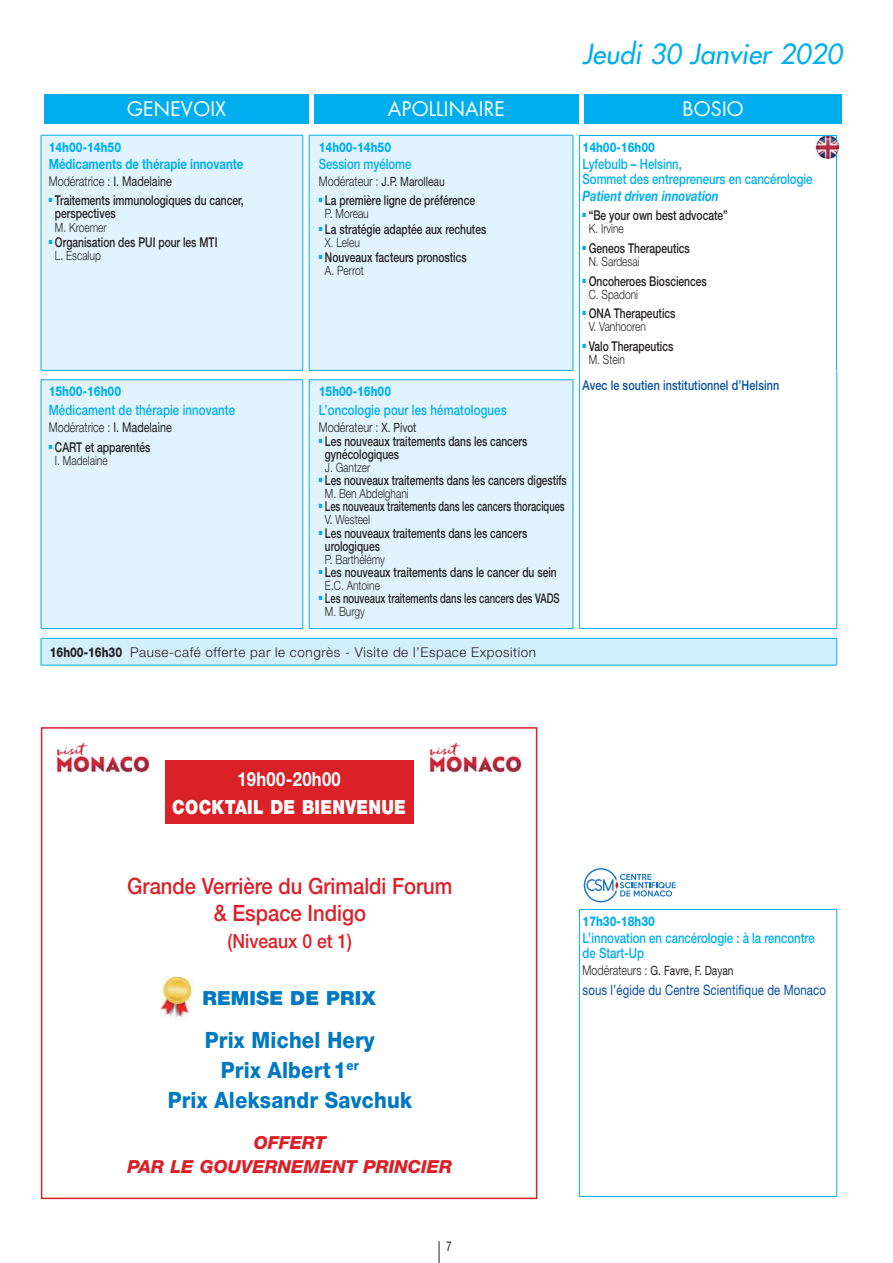
<style>
.page{position:relative;width:893px;height:1263px;background:#fff}
.page>*{position:absolute;margin:0;border:0;box-sizing:border-box;transform-origin:0 0}
.t1{font:italic 27px "Futura";color:#00aeef}
.t2{font:800 22.5px/29.5px "Helvetica Neue LT";letter-spacing:.01em;color:#0079c1;text-align:center;scale:.9 1}
.t3{font:500 22.5px/27px "Helvetica Neue LT";color:#da2128;text-align:center;scale:.9 1}
.t4{font:19.5px "Futura";letter-spacing:.01em;color:#fff}
.t5{font:900 19.5px "Helvetica Neue LT";letter-spacing:.02em;color:#fff;scale:.85 1}
.t6{font:500 19.5px "Helvetica Neue LT";color:#da2128;scale:.9 1}
.t7{font:900 19.5px "Helvetica Neue LT";letter-spacing:.01em;color:#0079c1}
.t8{font:700 19.5px "Helvetica Neue LT";letter-spacing:.02em;color:#fff;scale:.85 1}
.t9{font:italic 800 18px/24px "Helvetica Neue LT";color:#da2128;text-align:center}
.t10{font:500 14.25px/15px "Helvetica Neue LT";color:#00aeef;scale:.8 1}
.t11{font:14.25px "Helvetica Neue LT";letter-spacing:.01em;color:#034ea2;scale:.8 1}
.t12{font:700 14.25px "Helvetica Neue LT";color:#00aeef;scale:.8 1}
.t13{font:italic 700 14.25px "Helvetica Neue LT";color:#00aeef;scale:.8 1}
.t14{font:500 13.5px/13.2px "Helvetica Neue LT";color:#231f20;scale:.76 1}
.t15{font:500 13.5px/13.2px "Helvetica Neue LT";color:#231f20;scale:.75 1}
.t16{font:300 13.5px "Helvetica Neue LT";letter-spacing:.04em;color:#231f20}
.t17{font:800 13.5px "Helvetica Neue LT";color:#00aeef;scale:.8 1}
.t18{font:300 13.5px "Helvetica Neue LT";color:#231f20;scale:.8 1}
.t19{font:500 13.5px "Helvetica Neue LT";color:#231f20;scale:.69 1}
.t20{font:500 13.5px "Helvetica Neue LT";color:#231f20;scale:.74 1}
.t21{font:500 13.5px "Helvetica Neue LT";color:#231f20;scale:.7 1}
.t22{font:500 13.5px "Helvetica Neue LT";letter-spacing:.01em;color:#034ea2;scale:.8 1}
.t23{font:13.5px "Helvetica Neue LT";color:#231f20;scale:.75 1}
.t24{font:300 12.75px "Helvetica Neue LT";color:#231f20;scale:.8 1}
.t25{font:12.75px "Helvetica Neue LT";color:#231f20;scale:.8 1}
.s1{font-weight:400}
.s2{font-weight:300;font-size:13.5px}
.s3{font-weight:400;font-size:12.75px}
.s4{font-weight:800}
</style>
<div class="page">
<div style="left:45px;top:94px;width:264px;height:30px;background:#00aeef"></div>
<div style="left:314px;top:94px;width:264px;height:30px;background:#00aeef"></div>
<div style="left:584px;top:94px;width:258px;height:30px;background:#00aeef"></div>
<hr style="left:579px;top:909px;width:258px;height:1px;background:#00aeef">
<hr style="left:579px;top:910px;width:1px;height:286px;background:#00aeef">
<hr style="left:836px;top:910px;width:1px;height:286px;background:#00aeef">
<hr style="left:579px;top:1196px;width:258px;height:1px;background:#00aeef">
<img style="left:826px;top:134px;width:14px;height:20px">
<svg style="left:41px;top:135px;width:796px;height:602px"></svg>
<div style="left:41px;top:727px;width:496px;height:472px;border:2px solid #da2128"></div>
<img style="left:56px;top:742px;width:94px;height:31px">
<img style="left:429px;top:742px;width:93px;height:31px">
<div style="left:165px;top:760px;width:248px;height:64px;background:#da2128"></div>
<img style="left:160px;top:976px;width:34px;height:44px">
<svg style="left:584px;top:868px;width:92px;height:34px"></svg>
<svg style="left:439px;top:1241px;width:1px;height:22px"></svg>
<h1 class="t1" style="left:582px;top:40px;width:261px">Jeudi 30 Janvier 2020</h1>
<h3 class="t4" style="left:127px;top:100px;width:101px">GENEVOIX</h3>
<h3 class="t4" style="left:388px;top:100px;width:119px">APOLLINAIRE</h3>
<h3 class="t4" style="left:682px;top:100px;width:63px">BOSIO</h3>
<p class="t17" style="left:49px;top:142px;width:92px">14h00-14h50</p>
<p class="t12" style="left:49px;top:159px;width:245px">Médicaments de thérapie innovante</p>
<p class="t18" style="left:49px;top:176px;width:156px">Modératrice : <span class="s1">I. Madelaine</span></p>
<p class="t14" style="left:55px;top:196px;width:250px;text-indent:-6px"><sup>■</sup> Traitements immunologiques du cancer, perspectives</p>
<p class="t24" style="left:55px;top:223px;width:66px">M. Kroemer</p>
<p class="t14" style="left:49px;top:237px;width:224px"><sup>■</sup> Organisation des PUI pour les MTI</p>
<p class="t24" style="left:55px;top:251px;width:59px">L. Escalup</p>
<p class="t17" style="left:49px;top:386px;width:92px">15h00-16h00</p>
<p class="t10" style="left:49px;top:405px;width:235px">Médicament de thérapie innovante</p>
<p class="t18" style="left:49px;top:423px;width:156px">Modératrice : <span class="s1">I. Madelaine</span></p>
<p class="t14" style="left:49px;top:442px;width:136px"><sup>■</sup> CART et apparentés</p>
<p class="t24" style="left:55px;top:456px;width:67px">I. Madelaine</p>
<p class="t17" style="left:319px;top:142px;width:92px">14h00-14h50</p>
<p class="t10" style="left:319px;top:158px;width:117px">Session myélome</p>
<p class="t25" style="left:319px;top:177px;width:159px"><span class="s2">Modérateur :</span> J.P. Marolleau</p>
<p class="t14" style="left:319px;top:196px;width:207px"><sup>■</sup> La première ligne de préférence</p>
<p class="t24" style="left:325px;top:209px;width:56px">P. Moreau</p>
<p class="t14" style="left:319px;top:224px;width:222px"><sup>■</sup> La stratégie adaptée aux rechutes</p>
<p class="t24" style="left:325px;top:238px;width:45px">X. Leleu</p>
<p class="t14" style="left:319px;top:252px;width:196px"><sup>■</sup> Nouveaux facteurs pronostics</p>
<p class="t24" style="left:325px;top:266px;width:50px">A. Perrot</p>
<p class="t17" style="left:319px;top:386px;width:92px">15h00-16h00</p>
<p class="t10" style="left:319px;top:405px;width:236px">L’oncologie pour les hématologues</p>
<p class="t18" style="left:319px;top:423px;width:124px">Modérateur : <span class="s3">X. Pivot</span></p>
<p class="t15" style="left:325px;top:436px;width:271px;text-indent:-6px"><sup>■</sup> Les nouveaux traitements dans les cancers gynécologiques</p>
<p class="t24" style="left:325px;top:463px;width:58px">J. Gantzer</p>
<p class="t20" style="left:319px;top:475px;width:337px"><sup>■</sup> Les nouveaux traitements dans les cancers digestifs</p>
<p class="t24" style="left:325px;top:489px;width:106px">M. Ben Abdelghani</p>
<p class="t19" style="left:319px;top:502px;width:358px"><sup>■</sup> Les nouveaux traitements dans les cancers thoraciques</p>
<p class="t24" style="left:325px;top:515px;width:58px">V. Westeel</p>
<p class="t15" style="left:325px;top:528px;width:271px;text-indent:-6px"><sup>■</sup> Les nouveaux traitements dans les cancers urologiques</p>
<p class="t24" style="left:325px;top:555px;width:77px">P. Barthélémy</p>
<p class="t14" style="left:319px;top:567px;width:315px"><sup>■</sup> Les nouveaux traitements dans le cancer du sein</p>
<p class="t24" style="left:325px;top:581px;width:70px">E.C. Antoine</p>
<p class="t21" style="left:319px;top:594px;width:346px"><sup>■</sup> Les nouveaux traitements dans les cancers des VADS</p>
<p class="t24" style="left:325px;top:607px;width:52px">M. Burgy</p>
<p class="t16" style="left:50px;top:647px;width:488px"><span class="s4">16h00-16h30</span> Pause-café offerte par le congrès - Visite de l’Espace Exposition</p>
<p class="t17" style="left:582px;top:142px;width:92px">14h00-16h00</p>
<p class="t10" style="left:582px;top:158px;width:289px">Lyfebulb – Helsinn,<br>Sommet des entrepreneurs en cancérologie</p>
<p class="t13" style="left:582px;top:191px;width:172px">Patient driven innovation</p>
<p class="t14" style="left:582px;top:211px;width:193px"><sup>■</sup> “Be your own best advocate”</p>
<p class="t24" style="left:589px;top:224px;width:45px">K. Irvine</p>
<p class="t14" style="left:582px;top:243px;width:143px"><sup>■</sup> Geneos Therapeutics</p>
<p class="t24" style="left:589px;top:257px;width:65px">N. Sardesai</p>
<p class="t14" style="left:582px;top:276px;width:165px"><sup>■</sup> Oncoheroes Biosciences</p>
<p class="t24" style="left:589px;top:290px;width:63px">C. Spadoni</p>
<p class="t14" style="left:582px;top:309px;width:124px"><sup>■</sup> ONA Therapeutics</p>
<p class="t24" style="left:589px;top:322px;width:73px">V. Vanhooren</p>
<p class="t14" style="left:582px;top:341px;width:121px"><sup>■</sup> Valo Therapeutics</p>
<p class="t24" style="left:589px;top:355px;width:47px">M. Stein</p>
<p class="t22" style="left:582px;top:381px;width:247px">Avec le soutien institutionnel d’Helsinn</p>
<h3 class="t8" style="left:237px;top:772px;width:123px">19h00-20h00</h3>
<h3 class="t5" style="left:172px;top:800px;width:276px">COCKTAIL DE BIENVENUE</h3>
<h2 class="t3" style="left:127px;top:875px;width:363px">Grande Verrière du Grimaldi Forum &amp; Espace Indigo</h2>
<h3 class="t6" style="left:228px;top:934px;width:140px">(Niveaux 0 et 1)</h3>
<h3 class="t7" style="left:202px;top:991px;width:175px">REMISE DE PRIX</h3>
<h2 class="t2" style="left:168px;top:1028px;width:273px">Prix Michel Hery<br>Prix Albert 1<sup>er<br></sup>Prix Aleksandr Savchuk</h2>
<h3 class="t9" style="left:128px;top:1132px;width:326px">OFFERT<br>PAR LE GOUVERNEMENT PRINCIER</h3>
<p class="t23" style="left:446px;top:1241px;width:9px">7</p>
<p class="t17" style="left:582px;top:916px;width:92px">17h30-18h30</p>
<p class="t10" style="left:582px;top:932px;width:292px">L’innovation en cancérologie : à la rencontre de Start-Up</p>
<p class="t25" style="left:582px;top:966px;width:190px"><span class="s2">Modérateurs :</span> G. Favre, F. Dayan</p>
<p class="t11" style="left:582px;top:985px;width:306px">sous l’égide du Centre Scientifique de Monaco</p>
</div>
